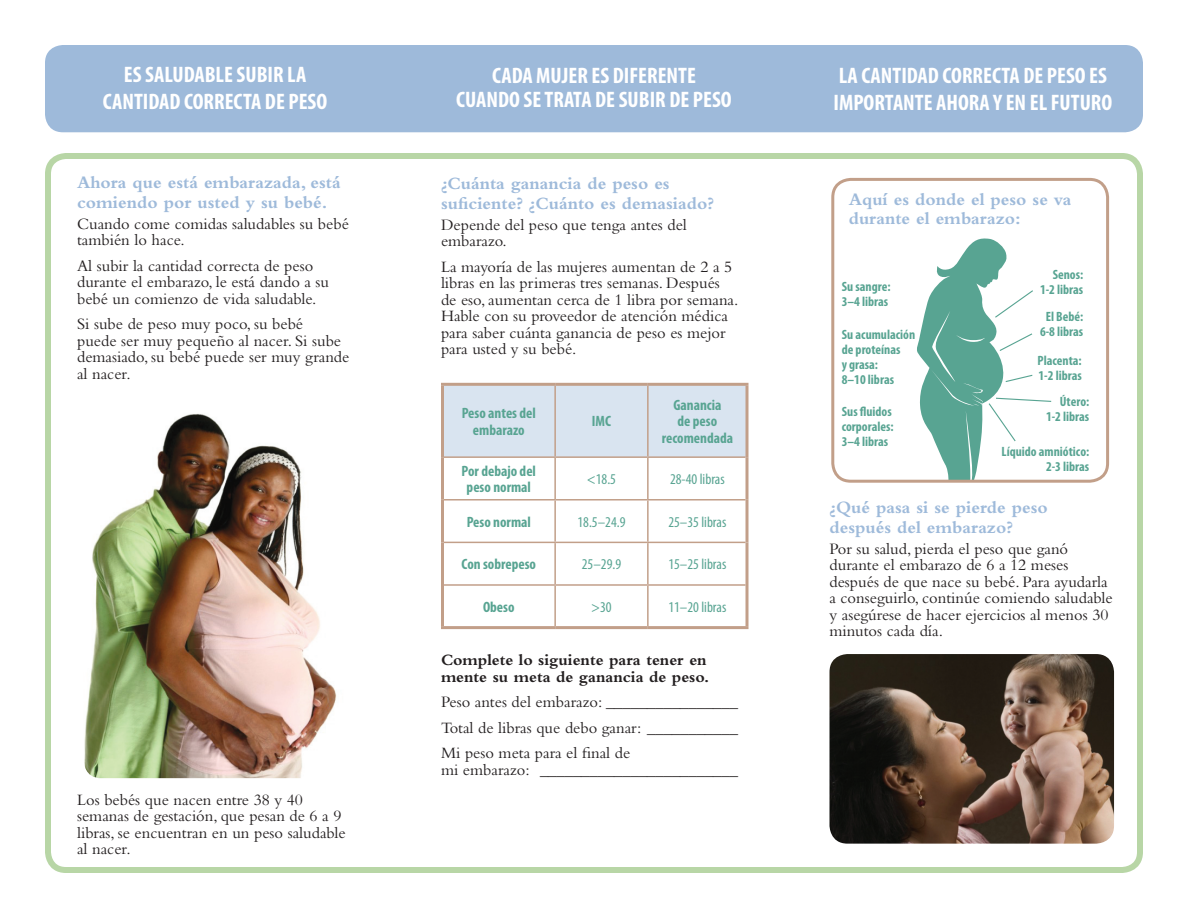
<style>
.page{position:relative;width:1188px;height:918px;background:#fff}
.page>*{position:absolute;margin:0;border:0;box-sizing:border-box;transform-origin:0 0}
._3_Panel_Head{font:700 condensed 22.5px/27px "Myriad Pro";color:#fff;text-align:center}
._2_Para_Head{font:700 18px/19.5px "Bembo";color:#9ebada}
._1_Body{font:16.5px/16.5px "Bembo";color:#231f20}
._1_Body-2{font:700 16.5px/16.5px "Bembo";color:#231f20}
._9_Tabel_Text{font:700 condensed 15px/16.5px "Myriad Pro";color:#58a492;text-align:center}
._9_Tabel_Text-2{font:condensed 15px "Myriad Pro";color:#58a492}
._9_Tabel_Text-3{font:700 condensed 13.5px/15px "Myriad Pro";color:#58a492}
</style>
<div class="page">
<div style="left:45px;top:153px;width:1098px;height:720px;border:6px solid #b8d6a6;border-radius:18px"></div>
<div style="left:45px;top:45px;width:1098px;height:87px;background:#9ebada;border-radius:18px"></div>
<div style="left:444px;top:386px;width:302px;height:71px;background:#d9e4f0"></div>
<hr style="left:441px;top:383px;width:114px;height:3px;background:#c29f89">
<hr style="left:441px;top:386px;width:3px;height:71px;background:#c29f89">
<hr style="left:555px;top:383px;width:93px;height:3px;background:#c29f89">
<hr style="left:648px;top:383px;width:100px;height:3px;background:#c29f89">
<hr style="left:746px;top:386px;width:2px;height:71px;background:#c29f89">
<hr style="left:441px;top:457px;width:3px;height:43px;background:#c29f89">
<hr style="left:746px;top:457px;width:2px;height:43px;background:#c29f89">
<hr style="left:441px;top:500px;width:3px;height:42px;background:#c29f89">
<hr style="left:746px;top:500px;width:2px;height:42px;background:#c29f89">
<hr style="left:441px;top:542px;width:3px;height:43px;background:#c29f89">
<hr style="left:746px;top:542px;width:2px;height:43px;background:#c29f89">
<hr style="left:441px;top:585px;width:3px;height:41px;background:#c29f89">
<hr style="left:746px;top:585px;width:2px;height:41px;background:#c29f89">
<hr style="left:441px;top:626px;width:114px;height:3px;background:#c29f89">
<hr style="left:555px;top:626px;width:93px;height:3px;background:#c29f89">
<hr style="left:648px;top:626px;width:100px;height:3px;background:#c29f89">
<hr style="left:444px;top:456px;width:111px;height:2px;background:#c29f89">
<hr style="left:554px;top:458px;width:2px;height:41px;background:#c29f89">
<hr style="left:648px;top:456px;width:97px;height:2px;background:#c29f89">
<hr style="left:647px;top:458px;width:2px;height:41px;background:#c29f89">
<hr style="left:444px;top:499px;width:111px;height:2px;background:#c29f89">
<hr style="left:555px;top:499px;width:93px;height:2px;background:#c29f89">
<hr style="left:554px;top:501px;width:2px;height:41px;background:#c29f89">
<hr style="left:648px;top:499px;width:97px;height:2px;background:#c29f89">
<hr style="left:647px;top:501px;width:2px;height:41px;background:#c29f89">
<hr style="left:444px;top:542px;width:111px;height:1px;background:#c29f89">
<hr style="left:555px;top:542px;width:93px;height:1px;background:#c29f89">
<hr style="left:554px;top:543px;width:2px;height:41px;background:#c29f89">
<hr style="left:648px;top:542px;width:97px;height:1px;background:#c29f89">
<hr style="left:647px;top:543px;width:2px;height:41px;background:#c29f89">
<hr style="left:444px;top:584px;width:111px;height:2px;background:#c29f89">
<hr style="left:555px;top:584px;width:93px;height:2px;background:#c29f89">
<hr style="left:554px;top:586px;width:2px;height:40px;background:#c29f89">
<hr style="left:647px;top:586px;width:2px;height:40px;background:#c29f89">
<hr style="left:554px;top:386px;width:2px;height:70px;background:#c29f89">
<hr style="left:647px;top:386px;width:2px;height:70px;background:#c29f89">
<hr style="left:555px;top:456px;width:93px;height:2px;background:#c29f89">
<hr style="left:648px;top:584px;width:97px;height:2px;background:#c29f89">
<img style="left:84px;top:413px;width:253px;height:365px">
<img style="left:830px;top:654px;width:284px;height:190px">
<div style="left:831px;top:178px;width:278px;height:305px;border:3px solid #c29f89;border-radius:18px"></div>
<svg style="left:917px;top:238px;width:135px;height:243px"></svg>
<p class="_3_Panel_Head" style="left:103px;top:60px;width:226px">ES SALUDABLE SUBIR LA<br>CANTIDAD CORRECTA DE PESO</p>
<p class="_2_Para_Head" style="left:77px;top:173px;width:265px">Ahora que está embarazada, está comiendo por usted y su bebé.</p>
<p class="_1_Body" style="left:77px;top:215px;width:273px">Cuando come comidas saludables su bebé también lo hace.</p>
<p class="_1_Body" style="left:77px;top:257px;width:254px">Al subir la cantidad correcta de peso durante el embarazo, le está dando a su bebé un comienzo de vida saludable.</p>
<p class="_1_Body" style="left:77px;top:316px;width:274px">Si sube de peso muy poco, su bebé<br>puede ser muy pequeño al nacer. Si sube demasiado, su bebé puede ser muy grande al nacer.</p>
<p class="_1_Body" style="left:77px;top:791px;width:270px">Los bebés que nacen entre 38 y 40 semanas de gestación, que pesan de 6 a 9 libras, se encuentran en un peso saludable al nacer.</p>
<p class="_3_Panel_Head" style="left:456px;top:64px;width:277px;line-height:24px">CADA MUJER ES DIFERENTE<br>CUANDO SE TRATA DE SUBIR DE PESO</p>
<p class="_2_Para_Head" style="left:441px;top:174px;width:275px">¿Cuánta ganancia de peso es suficiente? ¿Cuánto es demasiado?</p>
<p class="_1_Body" style="left:441px;top:216px;width:247px">Depende del peso que tenga antes del embarazo.</p>
<p class="_1_Body" style="left:441px;top:258px;width:299px">La mayoría de las mujeres aumentan de 2 a 5 libras en las primeras tres semanas. Después de eso, aumentan cerca de 1 libra por semana.<br>Hable con su proveedor de atención médica para saber cuánta ganancia de peso es mejor para usted y su bebé.</p>
<p class="_9_Tabel_Text" style="left:462px;top:405px;width:76px">Peso antes del embarazo</p>
<p class="_9_Tabel_Text" style="left:592px;top:413px;width:21px">IMC</p>
<p class="_9_Tabel_Text" style="left:662px;top:396px;width:73px">Ganancia<br>de peso recomendada</p>
<p class="_9_Tabel_Text" style="left:462px;top:462px;width:76px">Por debajo del peso normal</p>
<p class="_9_Tabel_Text-2" style="left:587px;top:470px;width:31px">&lt;18.5</p>
<p class="_9_Tabel_Text-2" style="left:670px;top:470px;width:56px">28-40 libras</p>
<p class="_9_Tabel_Text" style="left:467px;top:513px;width:66px">Peso normal</p>
<p class="_9_Tabel_Text-2" style="left:578px;top:513px;width:49px">18.5–24.9</p>
<p class="_9_Tabel_Text-2" style="left:668px;top:513px;width:59px">25–35 libras</p>
<p class="_9_Tabel_Text" style="left:462px;top:556px;width:76px">Con sobrepeso</p>
<p class="_9_Tabel_Text-2" style="left:582px;top:555px;width:41px">25–29.9</p>
<p class="_9_Tabel_Text-2" style="left:668px;top:555px;width:59px">15–25 libras</p>
<p class="_9_Tabel_Text" style="left:483px;top:598px;width:33px">Obeso</p>
<p class="_9_Tabel_Text-2" style="left:591px;top:598px;width:22px">&gt;30</p>
<p class="_9_Tabel_Text-2" style="left:668px;top:598px;width:59px">11–20 libras</p>
<p class="_1_Body-2" style="left:441px;top:652px;width:270px">Complete lo siguiente para tener en mente su meta de ganancia de peso.</p>
<p class="_1_Body" style="left:441px;top:693px;width:299px">Peso antes del embarazo: ________________</p>
<p class="_1_Body" style="left:441px;top:719px;width:298px">Total de libras que debo ganar: ___________</p>
<p class="_1_Body" style="left:441px;top:744px;width:299px">Mi peso meta para el final de<br>mi embarazo: ________________________</p>
<p class="_3_Panel_Head" style="left:833px;top:62px;width:280px;text-align:left">LA CANTIDAD CORRECTA DE PESO ES<br>IMPORTANTE AHORA Y EN EL FUTURO</p>
<p class="_2_Para_Head" style="left:849px;top:189px;width:224px">Aquí es donde el peso se va durante el embarazo:</p>
<p class="_9_Tabel_Text-3" style="left:842px;top:278px;width:50px">Su sangre:<br>3–4 libras</p>
<p class="_9_Tabel_Text-3" style="left:842px;top:326px;width:75px">Su acumulación de proteínas<br>y grasa:<br>8–10 libras</p>
<p class="_9_Tabel_Text-3" style="left:842px;top:404px;width:53px">Sus fluidos corporales:<br>3–4 libras</p>
<p class="_9_Tabel_Text-3" style="left:1040px;top:266px;width:45px;text-align:right">Senos:<br>1-2 libras</p>
<p class="_9_Tabel_Text-3" style="left:1040px;top:309px;width:45px;text-align:center">El Bebé:<br>6-8 libras</p>
<p class="_9_Tabel_Text-3" style="left:1038px;top:353px;width:46px">Placenta:<br>1-2 libras</p>
<p class="_9_Tabel_Text-3" style="left:1046px;top:393px;width:45px;text-align:right">Útero:<br>1-2 libras</p>
<p class="_9_Tabel_Text-3" style="left:1002px;top:443px;width:89px;text-align:right">Líquido amniótico:<br>2-3 libras</p>
<p class="_2_Para_Head" style="left:830px;top:498px;width:220px">¿Qué pasa si se pierde peso después del embarazo?</p>
<p class="_1_Body" style="left:830px;top:540px;width:285px">Por su salud, pierda el peso que ganó durante el embarazo de 6 a 12 meses después de que nace su bebé. Para ayudarla a conseguirlo, continúe comiendo saludable y asegúrese de hacer ejercicios al menos 30 minutos cada día.</p>
</div>
